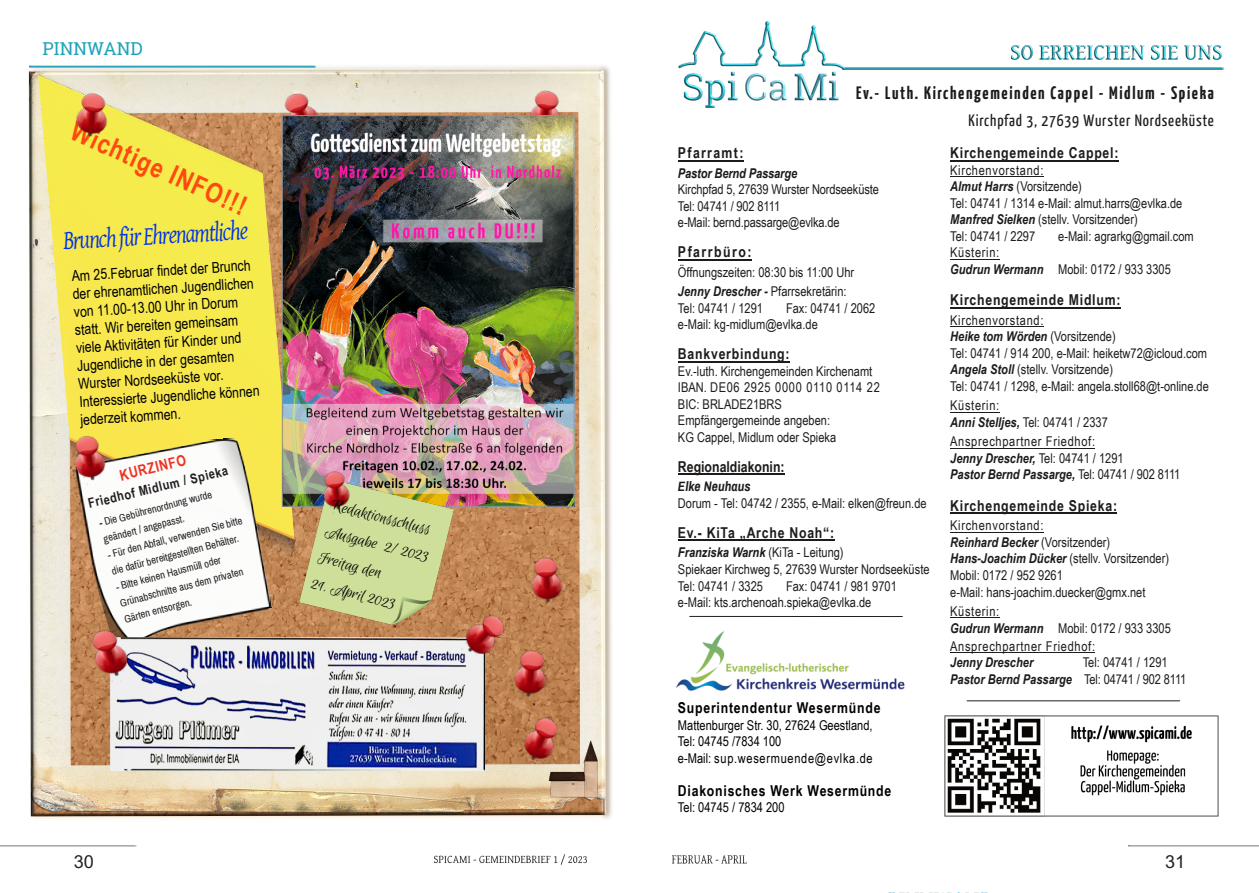
<style>
.page{position:relative;width:1259px;height:893px;background:#fff}
.page>*{position:absolute;margin:0;border:0;box-sizing:border-box;transform-origin:0 0}
.t1{font:italic 27px "Gentium Basic";color:#0033e9;scale:.8 1}
.t2{font:700 27px "Arial Narrow";color:#ff490f}
.t3{font:18px/27px "Euphoria Script";color:#000}
.t4{font:700 18px "Yanone Kaffeesatz";letter-spacing:.09em;color:#1e1c1a}
.t5{font:18px "Roboto Slab";color:#1ea4b9}
.t6{font:18px "Arial";color:#231f20}
.t7{font:16.5px "Yanone Kaffeesatz";letter-spacing:.05em;color:#1e1c1a}
.t8{font:15px/18px "Arial Narrow";color:#000}
.t9{font:700 15px "Arial Narrow";letter-spacing:.05em;color:#1e1c1a}
.t10{font:700 15px "Arial Narrow";letter-spacing:.05em;color:#000}
.t11{font:700 15px "Arial Narrow";color:#1e1c1a}
.t12{font:700 15px "Arial Narrow";letter-spacing:.1em;color:#1e1c1a}
.t13{font:700 15px "Arial Narrow";letter-spacing:.09em;color:#1e1c1a}
.t14{font:700 15px "Arial Narrow";color:#ee3323}
.t15{font:13.5px/16.5px "Arial Narrow";color:#1e1c1a}
.t16{font:13.5px/16.5px "Arial Narrow";letter-spacing:.05em;color:#1e1c1a}
.t17{font:13.5px/16.5px "Arial Narrow";color:#000}
.t18{font:italic 700 13.5px "Arial Narrow";letter-spacing:-.01em;color:#1e1c1a}
.t19{font:700 13.5px "Arial Narrow";color:#231f20}
.t20{font:italic 700 13.5px "Archivo Narrow";color:#1e1c1a}
.t21{font:10.5px/16.5px "Archivo Narrow";color:#231f20}
.s1{font-weight:700}
.s2{font-weight:700;font-style:italic}
</style>
<div class="page">
<img style="left:888px;top:892px;width:100px;height:1px">
<hr style="left:950px;top:160px;width:168px;height:1px;background:#1e1c1a">
<hr style="left:950px;top:176px;width:93px;height:1px;background:#1e1c1a">
<hr style="left:950px;top:259px;width:49px;height:1px;background:#1e1c1a">
<hr style="left:950px;top:307px;width:170px;height:1px;background:#1e1c1a">
<hr style="left:950px;top:326px;width:93px;height:1px;background:#1e1c1a">
<hr style="left:950px;top:412px;width:49px;height:1px;background:#1e1c1a">
<hr style="left:950px;top:448px;width:145px;height:1px;background:#1e1c1a">
<hr style="left:950px;top:513px;width:167px;height:1px;background:#1e1c1a">
<hr style="left:950px;top:532px;width:93px;height:1px;background:#1e1c1a">
<hr style="left:950px;top:617px;width:49px;height:1px;background:#1e1c1a">
<hr style="left:950px;top:652px;width:145px;height:1px;background:#1e1c1a">
<img style="left:844px;top:67px;width:379px;height:3px">
<img style="left:678px;top:22px;width:166px;height:85px">
<img style="left:1011px;top:45px;width:210px;height:14px">
<hr style="left:678px;top:160px;width:65px;height:1px;background:#1e1c1a">
<hr style="left:678px;top:259px;width:73px;height:1px;background:#1e1c1a">
<hr style="left:678px;top:361px;width:111px;height:1px;background:#1e1c1a">
<hr style="left:678px;top:474px;width:106px;height:1px;background:#1e1c1a">
<hr style="left:678px;top:540px;width:156px;height:1px;background:#1e1c1a">
<img style="left:676px;top:631px;width:229px;height:60px">
<svg style="left:689px;top:616px;width:214px;height:1px"></svg>
<hr style="left:967px;top:701px;width:212px;height:1px;background:#231f20">
<img style="left:944px;top:716px;width:274px;height:101px">
<img style="left:28px;top:65px;width:584px;height:754px">
<img style="left:434px;top:854px;width:152px;height:10px">
<img style="left:672px;top:856px;width:75px;height:7px">
<img style="left:298px;top:81px;width:42px;height:34px">
<img style="left:508px;top:79px;width:76px;height:71px">
<img style="left:510px;top:545px;width:75px;height:74px">
<img style="left:508px;top:709px;width:66px;height:66px">
<img style="left:36px;top:65px;width:262px;height:516px">
<img style="left:55px;top:81px;width:75px;height:72px">
<img style="left:72px;top:437px;width:200px;height:215px">
<img style="left:111px;top:638px;width:373px;height:133px">
<img style="left:53px;top:423px;width:75px;height:74px">
<img style="left:545px;top:734px;width:58px;height:74px">
<img style="left:73px;top:618px;width:76px;height:74px">
<img style="left:455px;top:609px;width:56px;height:57px">
<img style="left:493px;top:638px;width:76px;height:76px">
<img style="left:284px;top:117px;width:288px;height:388px">
<div style="left:282px;top:115px;width:292px;height:392px;border:1px solid #939598"></div>
<img style="left:299px;top:480px;width:154px;height:144px">
<img style="left:305px;top:460px;width:64px;height:64px">
<h2 class="t5" style="left:43px;top:37px;width:102px">PINNWAND</h2>
<h1 class="t2" style="left:76px;top:120px;width:191px;rotate:24deg">Wichtige INFO!!!</h1>
<h1 class="t1" style="left:62px;top:225px;width:233px;rotate:-3deg">BrunchfürEhrenamtliche</h1>
<p class="t8" style="left:71px;top:268px;width:183px;rotate:-3deg">Am 25.Februar fi ndet der Brunch der ehrenamtlichen Jugendlichen von 11.00-13.00 Uhr in Dorum statt. Wir bereiten gemeinsam viele Aktivitäten für Kinder und<br>Jugendliche in der gesamten<br>Wurster Nordseeküste vor.<br>Interessierte Jugendliche können jederzeit kommen.</p>
<p class="t14" style="left:119px;top:470px;width:69px;rotate:-14deg">KURZINFO</p>
<p class="t19" style="left:87px;top:498px;width:145px;rotate:-13deg">Friedhof Midlum / Spieka</p>
<p class="t21" style="left:97px;top:516px;width:118px;rotate:-15deg"><span class="s1">-</span> Die Gebührenordnung wurde geändert / angepasst.</p>
<p class="t21" style="left:106px;top:548px;width:140px;rotate:-15deg">- Für den Abfall, verwenden Sie bitte die dafür bereitgestellten Behälter.</p>
<p class="t21" style="left:114px;top:580px;width:128px;rotate:-15deg">- Bitte keinen Hausmüll oder<br>Grünabschnitte aus dem privaten<br>Gärten entsorgen.</p>
<h2 class="t3" style="left:335px;top:492px;width:108px;rotate:14deg">Redaktionsschluss<br>Ausgabe 2/ 2023<br>Freitag den</h2>
<h2 class="t3" style="left:315px;top:571px;width:88px;rotate:14deg">21. April 2023</h2>
<h2 class="t4" style="left:856px;top:85px;width:359px">Ev.- Luth. Kirchengemeinden Cappel - Midlum - Spieka</h2>
<p class="t7" style="left:968px;top:113px;width:247px">Kirchpfad 3, 27639 Wurster Nordseeküste</p>
<p class="t13" style="left:678px;top:148px;width:67px">Pfarramt:</p>
<p class="t18" style="left:678px;top:168px;width:121px">Pastor Bernd Passarge</p>
<p class="t15" style="left:678px;top:183px;width:202px">Kirchpfad 5, 27639 Wurster Nordseeküste<br>Tel: 04741 / 902 8111<br>e-Mail: bernd.passarge@evlka.de</p>
<p class="t12" style="left:678px;top:247px;width:75px">Pfarrbüro:</p>
<p class="t15" style="left:678px;top:264px;width:178px;line-height:19.5px">Öffnungszeiten: 08:30 bis 11:00 Uhr<br><span class="s2">Jenny Drescher -</span> Pfarrsekretärin:</p>
<p class="t15" style="left:678px;top:301px;width:86px">Tel: 04741 / 1291</p>
<p class="t15" style="left:678px;top:301px;width:199px;text-indent:108px">Fax: 04741 / 2062 e-Mail: kg-midlum@evlka.de</p>
<p class="t9" style="left:678px;top:349px;width:113px">Bankverbindung:</p>
<p class="t15" style="left:678px;top:364px;width:203px">Ev.-luth. Kirchengemeinden Kirchenamt<br>IBAN. DE06 2925 0000 0110 0114 22<br>BIC: BRLADE21BRS<br>Empfängergemeinde angeben:<br>KG Cappel, Midlum oder Spieka</p>
<p class="t11" style="left:678px;top:461px;width:108px">Regionaldiakonin:</p>
<p class="t20" style="left:678px;top:482px;width:74px">Elke Neuhaus</p>
<p class="t15" style="left:678px;top:496px;width:250px">Dorum - Tel: 04742 / 2355, e-Mail: elken@freun.de</p>
<p class="t9" style="left:678px;top:527px;width:158px">Ev.- KiTa „Arche Noah“:</p>
<p class="t15" style="left:678px;top:546px;width:253px"><span class="s2">Franziska Warnk</span> (KiTa - Leitung)<br>Spiekaer Kirchweg 5, 27639 Wurster Nordseeküste<br>Tel: 04741 / 3325</p>
<p class="t15" style="left:678px;top:579px;width:220px;text-indent:108px">Fax: 04741 / 981 9701 e-Mail: kts.archenoah.spieka@evlka.de</p>
<p class="t10" style="left:678px;top:702px;width:204px">Superintendentur Wesermünde</p>
<p class="t17" style="left:678px;top:718px;width:196px">Mattenburger Str. 30, 27624 Geestland,<br>Tel: 04745 /7834 100<br>e-Mail: sup.wesermuende@evlka.de</p>
<p class="t10" style="left:678px;top:785px;width:215px">Diakonisches Werk Wesermünde</p>
<p class="t17" style="left:678px;top:800px;width:108px">Tel: 04745 / 7834 200</p>
<p class="t9" style="left:950px;top:148px;width:170px">Kirchengemeinde Cappel:</p>
<p class="t15" style="left:950px;top:163px;width:234px">Kirchenvorstand:<br><span class="s2">Almut Harrs</span> (Vorsitzende)<br>Tel: 04741 / 1314 e-Mail: almut.harrs@evlka.de<br><span class="s2">Manfred Sielken</span> (stellv. Vorsitzender)<br>Tel: 04741 / 2297</p>
<p class="t15" style="left:1058px;top:229px;width:137px">e-Mail: agrarkg@gmail.com</p>
<p class="t15" style="left:950px;top:246px;width:222px">Küsterin:<br><span class="s2">Gudrun Wermann</span> Mobil: 0172 / 933 3305</p>
<p class="t9" style="left:950px;top:295px;width:172px">Kirchengemeinde Midlum:</p>
<p class="t15" style="left:950px;top:313px;width:260px">Kirchenvorstand:<br><span class="s2">Heike tom Wörden</span> (Vorsitzende)<br>Tel: 04741 / 914 200, e-Mail: heiketw72@icloud.com <span class="s2">Angela Stoll</span> (stellv. Vorsitzende)<br>Tel: 04741 / 1298, e-Mail: angela.stoll68@t-online.de</p>
<p class="t15" style="left:950px;top:399px;width:159px">Küsterin:<br><span class="s2">Anni Stelljes,</span> Tel: 04741 / 2337</p>
<p class="t16" style="left:950px;top:435px;width:232px">Ansprechpartner Friedhof:<br><span class="s2">Jenny Drescher,</span> Tel: 04741 / 1291<br><span class="s2">Pastor Bernd Passarge,</span> Tel: 04741 / 902 8111</p>
<p class="t9" style="left:950px;top:500px;width:168px">Kirchengemeinde Spieka:</p>
<p class="t15" style="left:950px;top:519px;width:220px">Kirchenvorstand:<br><span class="s2">Reinhard Becker</span> (Vorsitzender)<br><span class="s2">Hans-Joachim Dücker</span> (stellv. Vorsitzender)<br>Mobil: 0172 / 952 9261<br>e-Mail: hans-joachim.duecker@gmx.net</p>
<p class="t15" style="left:950px;top:604px;width:222px">Küsterin:<br><span class="s2">Gudrun Wermann</span> Mobil: 0172 / 933 3305</p>
<p class="t16" style="left:950px;top:639px;width:146px">Ansprechpartner Friedhof:</p>
<p class="t18" style="left:950px;top:657px;width:85px">Jenny Drescher</p>
<p class="t15" style="left:950px;top:655px;width:238px;text-indent:132px">Tel: 04741 / 1291<br><span class="s2">Pastor Bernd Passarge</span> Tel: 04741 / 902 8111</p>
<h2 class="t6" style="left:74px;top:854px;width:22px">30</h2>
<h2 class="t6" style="left:1165px;top:854px;width:22px">31</h2>
</div>
